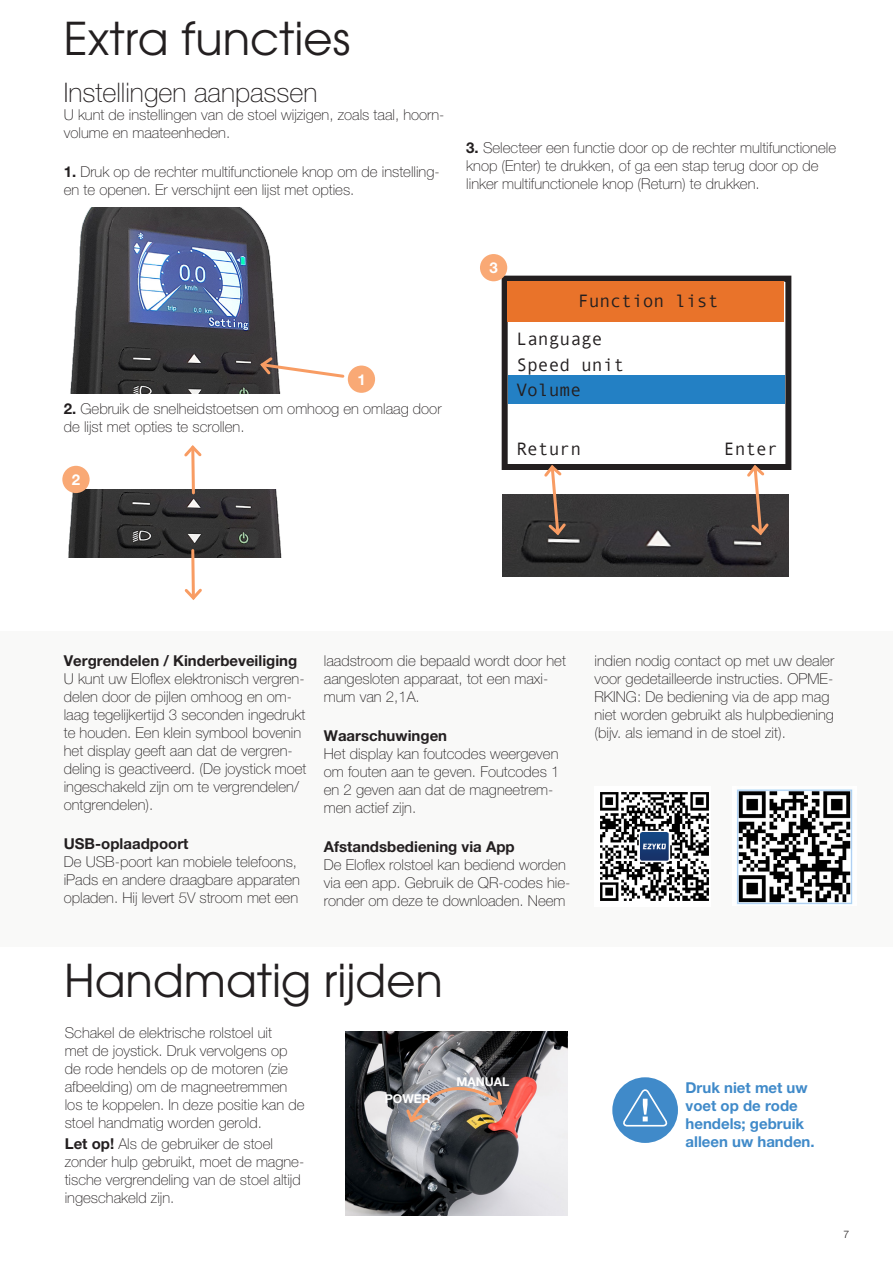
<style>
.page{position:relative;width:893px;height:1263px;background:#fff}
.page>*{position:absolute;margin:0;border:0;box-sizing:border-box;transform-origin:0 0}
.t1{font:45px "ITC Avant Garde Pro";color:#231f20}
.t2{font:100 27px "Helvetica Neue LT Pro";color:#231f20}
.t3{font:18px "Andale Mono";color:#231f20}
.Brödtext{font:100 15px/18px "Helvetica Neue LT Pro";color:#231f20}
.Brödtext-2{font:700 15px "Helvetica Neue LT Pro";color:#231f20}
.Mellanrubrik{font:700 15px/18px "Helvetica Neue LT Pro";color:#408ac9}
.Brödtext-3{font:700 15px "Helvetica Neue LT Pro";color:#fff}
.Mellanrubrik-2{font:700 12.15px "Helvetica Neue LT Pro";letter-spacing:-.005em;color:#fff}
.t4{font:300 10.5px "Helvetica Neue";color:#231f20}
.s1{font-weight:700}
</style>
<div class="page">
<div style="left:0;top:631px;width:893px;height:316px;background:#f9f9f8"></div>
<div style="left:502px;top:276px;width:289px;height:194px;border:6px solid #231f20"></div>
<div style="left:507px;top:281px;width:277px;height:41px;background:#e9732a"></div>
<div style="left:508px;top:375px;width:277px;height:28px;background:#2380c4"></div>
<img style="left:70px;top:208px;width:211px;height:186px">
<svg style="left:258px;top:355px;width:87px;height:25px"></svg>
<img style="left:67px;top:490px;width:215px;height:68px">
<svg style="left:182px;top:445px;width:22px;height:51px"></svg>
<svg style="left:182px;top:547px;width:23px;height:53px"></svg>
<img style="left:502px;top:494px;width:286px;height:82px">
<svg style="left:744px;top:463px;width:27px;height:74px"></svg>
<svg style="left:542px;top:463px;width:26px;height:74px"></svg>
<div style="left:348px;top:366px;width:27px;height:27px;background:#f9a975;border-radius:50%"></div>
<div style="left:62px;top:466px;width:28px;height:27px;background:#f9a975;border-radius:50%"></div>
<div style="left:480px;top:254px;width:27px;height:27px;background:#f9a975;border-radius:50%"></div>
<div style="left:612px;top:1077px;width:66px;height:66px;background:#408ac9;border-radius:50%"></div>
<svg style="left:623px;top:1089px;width:45px;height:38px"></svg>
<img style="left:345px;top:1031px;width:223px;height:184px">
<img style="left:404px;top:1085px;width:100px;height:40px">
<img style="left:737px;top:789px;width:116px;height:116px">
<img style="left:600px;top:792px;width:109px;height:109px">
<p class="t1" style="left:64px;top:10px;width:288px">Extra functies</p>
<p class="t2" style="left:64px;top:77px;width:255px">Instellingen aanpassen</p>
<p class="Brödtext" style="left:64px;top:106px;width:382px">U kunt de instellingen van de stoel wijzigen, zoals taal, hoorn&shy;volume en maateenheden.</p>
<p class="Brödtext" style="left:64px;top:163px;width:377px"><span class="s1">1.</span> Druk op de rechter multifunctionele knop om de instelling&shy;en te openen. Er verschijnt een lijst met opties.</p>
<p class="Brödtext" style="left:466px;top:139px;width:371px"><span class="s1">3.</span> Selecteer een functie door op de rechter multifunctionele knop (Enter) te drukken, of ga een stap terug door op de linker multifunctionele knop (Return) te drukken.</p>
<p class="Brödtext-3" style="left:357px;top:370px;width:10px">1</p>
<p class="Brödtext" style="left:64px;top:400px;width:379px"><span class="s1">2.</span> Gebruik de snelheidstoetsen om omhoog en omlaag door de lijst met opties te scrollen.</p>
<p class="Brödtext-3" style="left:72px;top:470px;width:10px">2</p>
<p class="Brödtext-3" style="left:490px;top:258px;width:10px">3</p>
<p class="t3" style="left:578px;top:289px;width:142px">Function list</p>
<p class="t3" style="left:516px;top:327px;width:88px">Language</p>
<p class="t3" style="left:516px;top:353px;width:109px">Speed unit</p>
<p class="t3" style="left:516px;top:378px;width:66px">Volume</p>
<p class="t3" style="left:516px;top:437px;width:66px">Return</p>
<p class="t3" style="left:724px;top:437px;width:55px">Enter</p>
<p class="Brödtext-2" style="left:64px;top:652px;width:235px">Vergrendelen / Kinderbeveiliging</p>
<p class="Brödtext" style="left:64px;top:670px;width:244px">U kunt uw Eloflex elektronisch vergren&shy;delen door de pijlen omhoog en om&shy;laag tegelijkertijd 3 seconden ingedrukt te houden. Een klein symbool bovenin het display geeft aan dat de vergren&shy;deling is geactiveerd. (De joystick moet ingeschakeld zijn om te vergrendelen/ ontgrendelen).</p>
<p class="Brödtext-2" style="left:64px;top:835px;width:126px">USB-oplaadpoort</p>
<p class="Brödtext" style="left:64px;top:853px;width:238px">De USB-poort kan mobiele telefoons, iPads en andere draagbare apparaten opladen. Hij levert 5V stroom met een</p>
<p class="Brödtext" style="left:324px;top:652px;width:244px">laadstroom die bepaald wordt door het aangesloten apparaat, tot een maxi&shy;mum van 2,1A.</p>
<p class="Brödtext-2" style="left:324px;top:727px;width:125px">Waarschuwingen</p>
<p class="Brödtext" style="left:324px;top:745px;width:237px">Het display kan foutcodes weergeven om fouten aan te geven. Foutcodes 1 en 2 geven aan dat de magneetrem&shy;men actief zijn.</p>
<p class="Brödtext-2" style="left:324px;top:838px;width:192px">Afstandsbediening via App</p>
<p class="Brödtext" style="left:324px;top:856px;width:248px">De Eloflex rolstoel kan bediend worden via een app. Gebruik de QR-codes hie&shy;ronder om deze te downloaden. Neem</p>
<p class="t1" style="left:64px;top:952px;width:380px">Handmatig rijden</p>
<p class="Brödtext" style="left:65px;top:1024px;width:241px">Schakel de elektrische rolstoel uit<br>met de joystick. Druk vervolgens op de rode hendels op de motoren (zie afbeelding) om de magneetremmen los te koppelen. In deze positie kan de stoel handmatig worden gerold.</p>
<p class="Brödtext" style="left:65px;top:1135px;width:241px"><span class="s1">Let op!</span> Als de gebruiker de stoel zonder hulp gebruikt, moet de magne&shy;tische vergrendeling van de stoel altijd ingeschakeld zijn.</p>
<p class="Mellanrubrik-2" style="left:385px;top:1091px;width:47px">POWER</p>
<p class="Mellanrubrik-2" style="left:457px;top:1074px;width:54px">MANUAL</p>
<p class="Brödtext" style="left:594px;top:652px;width:241px">indien nodig contact op met uw dealer voor gedetailleerde instructies. OPME-RKING: De bediening via de app mag niet worden gebruikt als hulpbediening (bijv. als iemand in de stoel zit).</p>
<p class="Mellanrubrik" style="left:685px;top:1078px;width:131px">Druk niet met uw voet op de rode hendels; gebruik alleen uw handen.</p>
<p class="t4" style="left:843px;top:1226px;width:7px">7</p>
</div>
